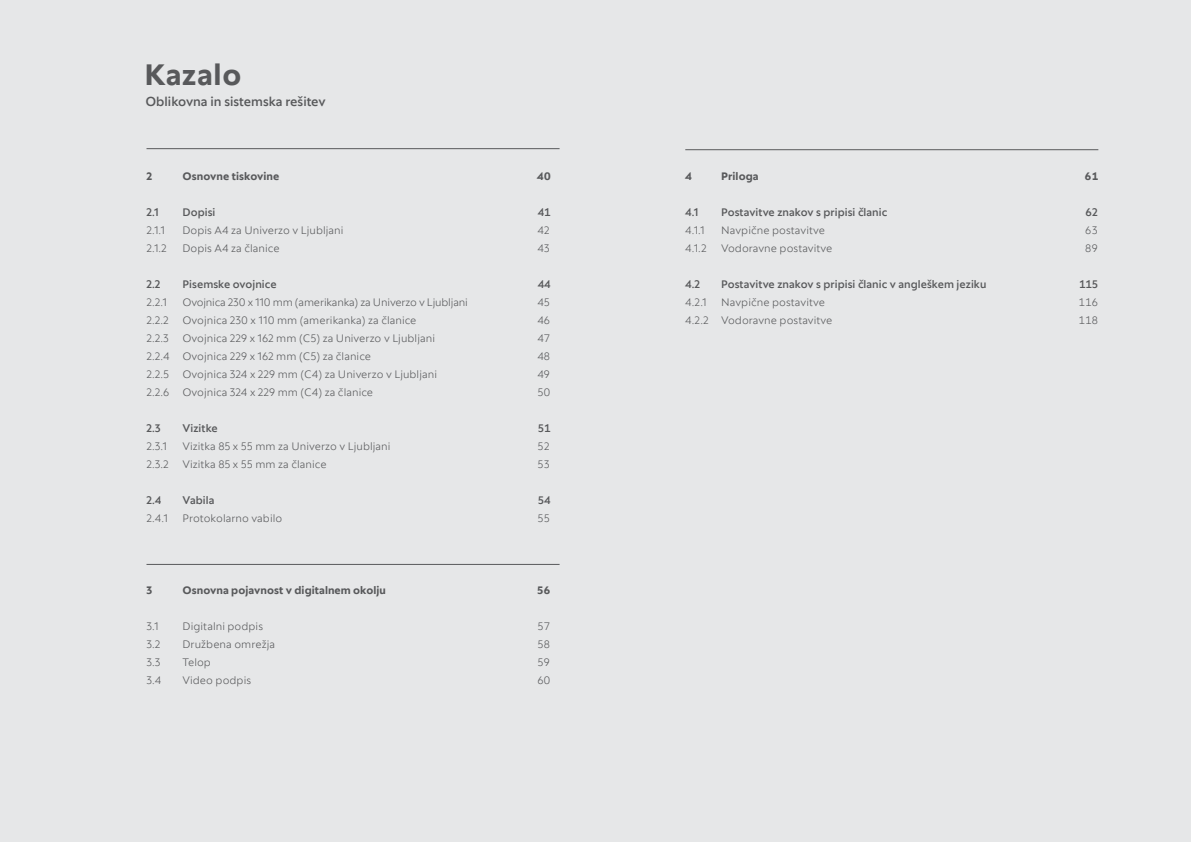
<style>
.page{position:relative;width:1191px;height:842px;background:#e6e7e8}
.page>*{position:absolute;margin:0;border:0;box-sizing:border-box;transform-origin:0 0}
.t1{font:700 30px "Univerza Sans";letter-spacing:.025em;color:#58595b}
.t2{font:500 13px "Univerza Sans";color:#58595b}
.t3{font:300 11px "Univerza Sans";letter-spacing:.005em;color:#58595b}
.t4{font:500 11px "Univerza Sans";letter-spacing:.005em;color:#58595b}
.t5{font:700 11px "Univerza Sans";letter-spacing:.005em;color:#58595b}
.t6{font:300 11px "Univerza Sans";letter-spacing:-.015em;color:#58595b}
</style>
<div class="page">
<hr style="left:685px;top:149px;width:413px;height:1px;background:#58595b">
<hr style="left:146px;top:148px;width:413px;height:1px;background:#58595b">
<hr style="left:146px;top:564px;width:413px;height:1px;background:#58595b">
<p class="t1" style="left:145px;top:52px;width:98px">Kazalo</p>
<p class="t2" style="left:145px;top:92px;width:182px">Oblikovna in sistemska rešitev</p>
<p class="t5" style="left:146px;top:167px;width:7px">2</p>
<p class="t5" style="left:182px;top:167px;width:98px">Osnovne tiskovine</p>
<p class="t5" style="left:537px;top:167px;width:15px">40</p>
<p class="t4" style="left:146px;top:204px;width:14px">2.1</p>
<p class="t4" style="left:182px;top:204px;width:34px">Dopisi</p>
<p class="t4" style="left:538px;top:204px;width:14px">41</p>
<p class="t3" style="left:146px;top:222px;width:20px">2.1.1</p>
<p class="t3" style="left:182px;top:222px;width:162px">Dopis A4 za Univerzo v Ljubljani</p>
<p class="t3" style="left:537px;top:222px;width:15px">42</p>
<p class="t3" style="left:146px;top:240px;width:22px">2.1.2</p>
<p class="t3" style="left:182px;top:240px;width:99px">Dopis A4 za članice</p>
<p class="t3" style="left:537px;top:240px;width:15px">43</p>
<p class="t4" style="left:146px;top:276px;width:16px">2.2</p>
<p class="t4" style="left:182px;top:276px;width:96px">Pisemske ovojnice</p>
<p class="t4" style="left:538px;top:276px;width:14px">44</p>
<p class="t3" style="left:146px;top:294px;width:22px">2.2.1</p>
<p class="t6" style="left:182px;top:294px;width:287px">Ovojnica 230 x 110 mm (amerikanka) za Univerzo v Ljubljani</p>
<p class="t3" style="left:537px;top:294px;width:15px">45</p>
<p class="t3" style="left:146px;top:312px;width:271px">2.2.2 Ovojnica 230 x 110 mm (amerikanka) za članice</p>
<p class="t3" style="left:537px;top:312px;width:15px">46</p>
<p class="t3" style="left:146px;top:330px;width:290px">2.2.3 Ovojnica 229 x 162 mm (C5) za Univerzo v Ljubljani</p>
<p class="t3" style="left:537px;top:330px;width:15px">47</p>
<p class="t3" style="left:146px;top:348px;width:226px">2.2.4 Ovojnica 229 x 162 mm (C5) za članice</p>
<p class="t3" style="left:537px;top:348px;width:15px">48</p>
<p class="t3" style="left:146px;top:366px;width:292px">2.2.5 Ovojnica 324 x 229 mm (C4) za Univerzo v Ljubljani</p>
<p class="t3" style="left:537px;top:366px;width:15px">49</p>
<p class="t3" style="left:146px;top:384px;width:228px">2.2.6 Ovojnica 324 x 229 mm (C4) za članice</p>
<p class="t3" style="left:537px;top:384px;width:15px">50</p>
<p class="t4" style="left:146px;top:420px;width:16px">2.3</p>
<p class="t4" style="left:182px;top:420px;width:37px">Vizitke</p>
<p class="t4" style="left:537px;top:420px;width:14px">51</p>
<p class="t3" style="left:146px;top:438px;width:22px">2.3.1</p>
<p class="t3" style="left:182px;top:438px;width:209px">Vizitka 85 x 55 mm za Univerzo v Ljubljani</p>
<p class="t3" style="left:537px;top:438px;width:15px">52</p>
<p class="t3" style="left:146px;top:456px;width:182px">2.3.2 Vizitka 85 x 55 mm za članice</p>
<p class="t3" style="left:537px;top:456px;width:15px">53</p>
<p class="t4" style="left:146px;top:492px;width:16px">2.4</p>
<p class="t4" style="left:182px;top:492px;width:33px">Vabila</p>
<p class="t4" style="left:538px;top:492px;width:14px">54</p>
<p class="t3" style="left:146px;top:510px;width:23px">2.4.1</p>
<p class="t3" style="left:182px;top:510px;width:101px">Protokolarno vabilo</p>
<p class="t3" style="left:537px;top:510px;width:15px">55</p>
<p class="t5" style="left:146px;top:581px;width:7px">3</p>
<p class="t5" style="left:182px;top:581px;width:205px">Osnovna pojavnost v digitalnem okolju</p>
<p class="t5" style="left:537px;top:581px;width:15px">56</p>
<p class="t3" style="left:146px;top:618px;width:14px">3.1</p>
<p class="t3" style="left:182px;top:618px;width:82px">Digitalni podpis</p>
<p class="t3" style="left:537px;top:618px;width:15px">57</p>
<p class="t3" style="left:146px;top:636px;width:16px">3.2</p>
<p class="t3" style="left:182px;top:636px;width:94px">Družbena omrežja</p>
<p class="t3" style="left:537px;top:636px;width:15px">58</p>
<p class="t3" style="left:146px;top:654px;width:16px">3.3</p>
<p class="t3" style="left:182px;top:654px;width:30px">Telop</p>
<p class="t3" style="left:537px;top:654px;width:15px">59</p>
<p class="t3" style="left:146px;top:672px;width:16px">3.4</p>
<p class="t3" style="left:182px;top:672px;width:70px">Video podpis</p>
<p class="t3" style="left:537px;top:672px;width:15px">60</p>
<p class="t5" style="left:685px;top:167px;width:8px">4</p>
<p class="t5" style="left:721px;top:167px;width:39px">Priloga</p>
<p class="t5" style="left:1084px;top:167px;width:15px">61</p>
<p class="t4" style="left:685px;top:204px;width:15px">4.1</p>
<p class="t4" style="left:721px;top:204px;width:167px">Postavitve znakov s pripisi članic</p>
<p class="t4" style="left:1085px;top:204px;width:14px">62</p>
<p class="t3" style="left:685px;top:222px;width:21px">4.1.1</p>
<p class="t3" style="left:721px;top:222px;width:105px">Navpične postavitve</p>
<p class="t3" style="left:1085px;top:222px;width:15px">63</p>
<p class="t3" style="left:685px;top:240px;width:23px">4.1.2</p>
<p class="t3" style="left:721px;top:240px;width:113px">Vodoravne postavitve</p>
<p class="t3" style="left:1085px;top:240px;width:15px">89</p>
<p class="t4" style="left:685px;top:276px;width:16px">4.2</p>
<p class="t4" style="left:721px;top:276px;width:267px">Postavitve znakov s pripisi članic v angleškem jeziku</p>
<p class="t4" style="left:1079px;top:276px;width:21px">115</p>
<p class="t3" style="left:685px;top:294px;width:23px">4.2.1</p>
<p class="t3" style="left:721px;top:294px;width:105px">Navpične postavitve</p>
<p class="t3" style="left:1078px;top:294px;width:21px">116</p>
<p class="t3" style="left:685px;top:312px;width:149px">4.2.2 Vodoravne postavitve</p>
<p class="t3" style="left:1078px;top:312px;width:21px">118</p>
</div>
